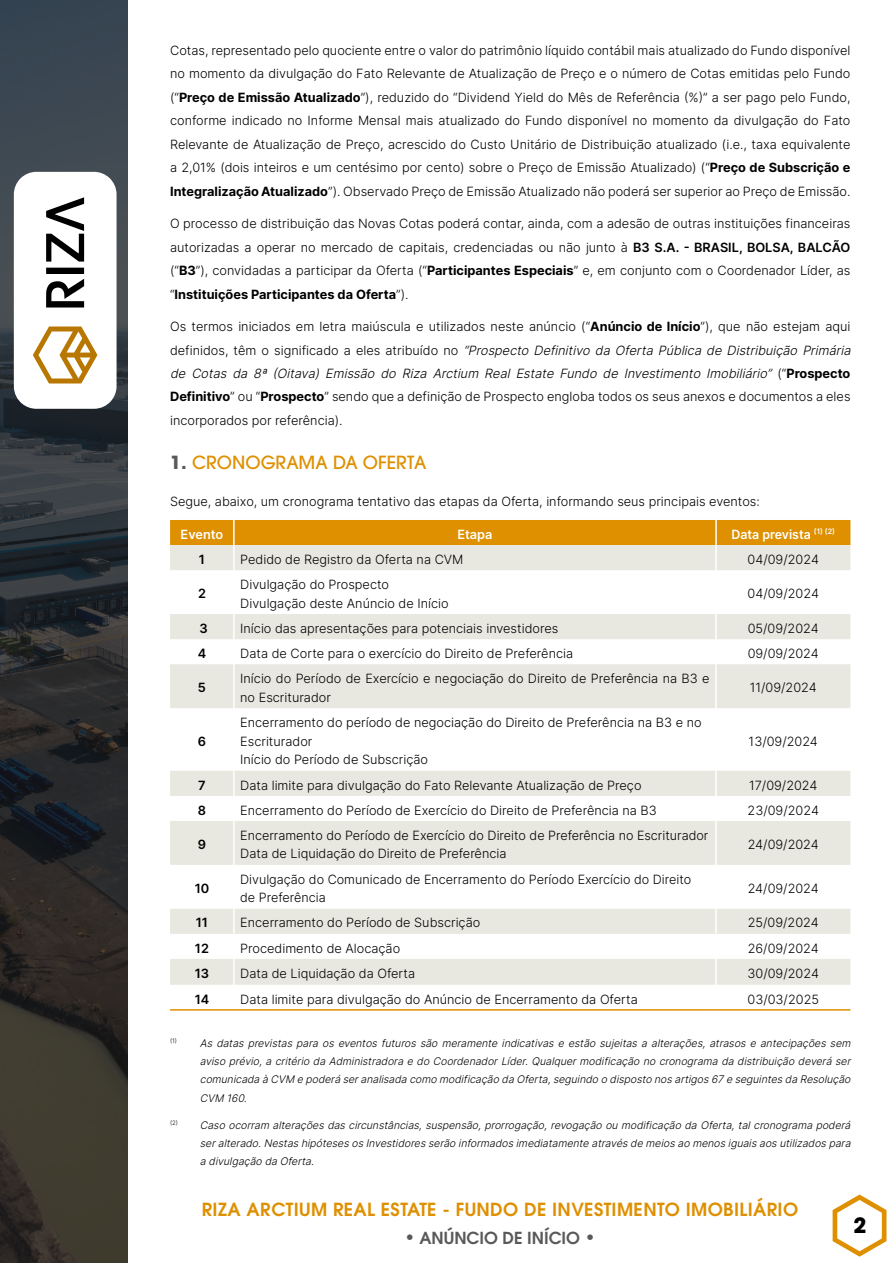
<style>
.page{position:relative;width:893px;height:1263px;background:#fff}
.page>*{position:absolute;margin:0;border:0;box-sizing:border-box;transform-origin:0 0}
.t1{font:700 21px "ITC Avant Garde Pro";color:#000}
.t2{font:600 18px "ITC Avant Garde Pro";letter-spacing:.02em;color:#de9000}
.t3{font:500 18px "ITC Avant Garde Pro";color:#de9000}
.t4{font:600 16.5px "ITC Avant Garde Pro";color:#595959}
.t5{font:300 12.75px/23.4px "Inter";color:#000}
.t6{font:600 12.75px "Inter";color:#fff}
.t7{font:600 12.75px "Inter";color:#000}
.t8{font:italic 300 10.5px/18.1px "Inter";color:#000;text-align:justify}
.s1{font-weight:700}
.s2{font-weight:600}
.s3{font-style:italic}
.s4{font-weight:700;color:#595959}
.s5{font-size:18px}
</style>
<div class="page">
<svg style="left:0;top:0;width:128px;height:1263px;background:#313334"></svg>
<svg style="left:14px;top:172px;width:103px;height:237px"></svg>
<svg style="left:833px;top:1194px;width:53px;height:63px"></svg>
<div style="left:170px;top:520px;width:680px;height:25px;background:#de9000"></div>
<svg style="left:170px;top:545px;width:680px;height:440px"></svg>
<hr style="left:233px;top:520px;width:2px;height:25px;background:#fff">
<hr style="left:715px;top:520px;width:2px;height:25px;background:#fff">
<hr style="left:233px;top:545px;width:2px;height:25px;background:#fff">
<hr style="left:715px;top:545px;width:2px;height:25px;background:#fff">
<hr style="left:233px;top:570px;width:2px;height:44px;background:#fff">
<hr style="left:715px;top:570px;width:2px;height:44px;background:#fff">
<hr style="left:233px;top:614px;width:2px;height:25px;background:#fff">
<hr style="left:715px;top:614px;width:2px;height:25px;background:#fff">
<hr style="left:233px;top:639px;width:2px;height:25px;background:#fff">
<hr style="left:715px;top:639px;width:2px;height:25px;background:#fff">
<hr style="left:233px;top:664px;width:2px;height:44px;background:#fff">
<hr style="left:715px;top:664px;width:2px;height:44px;background:#fff">
<hr style="left:233px;top:708px;width:2px;height:63px;background:#fff">
<hr style="left:715px;top:708px;width:2px;height:63px;background:#fff">
<hr style="left:233px;top:771px;width:2px;height:25px;background:#fff">
<hr style="left:715px;top:771px;width:2px;height:25px;background:#fff">
<hr style="left:233px;top:796px;width:2px;height:25px;background:#fff">
<hr style="left:715px;top:796px;width:2px;height:25px;background:#fff">
<hr style="left:233px;top:821px;width:2px;height:44px;background:#fff">
<hr style="left:715px;top:821px;width:2px;height:44px;background:#fff">
<hr style="left:233px;top:865px;width:2px;height:44px;background:#fff">
<hr style="left:715px;top:865px;width:2px;height:44px;background:#fff">
<hr style="left:233px;top:909px;width:2px;height:25px;background:#fff">
<hr style="left:715px;top:909px;width:2px;height:25px;background:#fff">
<hr style="left:233px;top:934px;width:2px;height:25px;background:#fff">
<hr style="left:715px;top:934px;width:2px;height:25px;background:#fff">
<hr style="left:233px;top:959px;width:2px;height:26px;background:#fff">
<hr style="left:715px;top:959px;width:2px;height:26px;background:#fff">
<hr style="left:170px;top:1009px;width:64px;height:2px;background:#de9000">
<hr style="left:234px;top:1009px;width:482px;height:2px;background:#de9000">
<hr style="left:716px;top:1009px;width:134px;height:2px;background:#de9000">
<p class="t5" style="left:170px;top:38px;width:682px;text-align:justify">Cotas, representado pelo quociente entre o valor do patrimônio líquido contábil mais atualizado do Fundo disponível no momento da divulgação do Fato Relevante de Atualização de Preço e o número de Cotas emitidas pelo Fundo (“<span class="s1">Preço de Emissão Atualizado</span>”), reduzido do “Dividend Yield do Mês de Referência (%)” a ser pago pelo Fundo, conforme indicado no Informe Mensal mais atualizado do Fundo disponível no momento da divulgação do Fato Relevante de Atualização de Preço, acrescido do Custo Unitário de Distribuição atualizado (i.e., taxa equivalente a 2,01% (dois inteiros e um centésimo por cento) sobre o Preço de Emissão Atualizado) (“<span class="s1">Preço de Subscrição e Integralização Atualizado</span>”). Observado Preço de Emissão Atualizado não poderá ser superior ao Preço de Emissão.</p>
<p class="t5" style="left:170px;top:212px;width:682px;text-align:justify">O processo de distribuição das Novas Cotas poderá contar, ainda, com a adesão de outras instituições financeiras autorizadas a operar no mercado de capitais, credenciadas ou não junto à <span class="s2">B3 S.A. - BRASIL, BOLSA, BALCÃO </span>(“<span class="s1">B3</span>”), convidadas a participar da Oferta (“<span class="s1">Participantes Especiais</span>” e, em conjunto com o Coordenador Líder, as “<span class="s1">Instituições Participantes da Oferta</span>”).</p>
<p class="t5" style="left:170px;top:314px;width:686px">Os termos iniciados em letra maiúscula e utilizados neste anúncio (“<span class="s1">Anúncio de Início</span>”), que não estejam aqui d e f i n i d o s , t ê m o s i g n i f i c a d o a e l e s a t r i b u í d o n o <span class="s3">“Prospecto Definitivo da Oferta Pública de Distribuição Primária de Cotas da 8ª (Oitava) Emissão do Riza Arctium Real Estate Fundo de Investimento Imobiliário”</span> ( “ <span class="s1">P r o s p e c t o Definitivo</span>” ou “<span class="s1">Prospecto</span>” sendo que a definição de Prospecto engloba todos os seus anexos e documentos a eles incorporados por referência).</p>
<h2 class="t3" style="left:170px;top:451px;width:258px"><span class="s4">1.</span> CRONOGRAMA DA OFERTA</h2>
<p class="t5" style="left:170px;top:490px;width:591px">Segue, abaixo, um cronograma tentativo das etapas da Oferta, informando seus principais eventos:</p>
<p class="t6" style="left:181px;top:525px;width:44px">Evento</p>
<p class="t6" style="left:457px;top:525px;width:37px">Etapa</p>
<p class="t6" style="left:731px;top:525px;width:105px">Data prevista <sup>(1)</sup> <sup>(2)</sup></p>
<p class="t7" style="left:199px;top:550px;width:8px">1</p>
<p class="t5" style="left:240px;top:547px;width:225px">Pedido de Registro da Oferta na CVM</p>
<p class="t5" style="left:748px;top:547px;width:73px">04/09/2024</p>
<p class="t7" style="left:198px;top:584px;width:9px">2</p>
<p class="t5" style="left:240px;top:575px;width:210px;line-height:18.8px">Divulgação do Prospecto<br>Divulgação deste Anúncio de Início</p>
<p class="t5" style="left:748px;top:582px;width:73px">04/09/2024</p>
<p class="t7" style="left:199px;top:619px;width:10px">3</p>
<p class="t5" style="left:240px;top:616px;width:320px">Início das apresentações para potenciais investidores</p>
<p class="t5" style="left:748px;top:616px;width:73px">05/09/2024</p>
<p class="t7" style="left:198px;top:644px;width:10px">4</p>
<p class="t5" style="left:240px;top:641px;width:334px">Data de Corte para o exercício do Direito de Preferência</p>
<p class="t5" style="left:748px;top:641px;width:73px">09/09/2024</p>
<p class="t7" style="left:198px;top:678px;width:10px">5</p>
<p class="t5" style="left:240px;top:669px;width:471px;line-height:18.8px">Início do Período de Exercício e negociação do Direito de Preferência na B3 e no Escriturador</p>
<p class="t5" style="left:750px;top:676px;width:68px">11/09/2024</p>
<p class="t7" style="left:198px;top:732px;width:10px">6</p>
<p class="t5" style="left:240px;top:713px;width:463px;line-height:18.8px">Encerramento do período de negociação do Direito de Preferência na B3 e no<br>Escriturador<br>Início do Período de Subscrição</p>
<p class="t5" style="left:749px;top:729px;width:71px">13/09/2024</p>
<p class="t7" style="left:198px;top:776px;width:9px">7</p>
<p class="t5" style="left:240px;top:773px;width:403px">Data limite para divulgação do Fato Relevante Atualização de Preço</p>
<p class="t5" style="left:749px;top:773px;width:70px">17/09/2024</p>
<p class="t7" style="left:198px;top:801px;width:10px">8</p>
<p class="t5" style="left:240px;top:798px;width:418px">Encerramento do Período de Exercício do Direito de Preferência na B3</p>
<p class="t5" style="left:748px;top:798px;width:73px">23/09/2024</p>
<p class="t7" style="left:198px;top:835px;width:10px">9</p>
<p class="t5" style="left:240px;top:825px;width:470px;line-height:18.8px">Encerramento do Período de Exercício do Direito de Preferência no Escriturador<br>Data de Liquidação do Direito de Preferência</p>
<p class="t5" style="left:748px;top:832px;width:73px">24/09/2024</p>
<p class="t7" style="left:195px;top:879px;width:16px">10</p>
<p class="t5" style="left:240px;top:869px;width:453px;line-height:18.8px">Divulgação do Comunicado de Encerramento do Período Exercício do Direito de Preferência</p>
<p class="t5" style="left:748px;top:876px;width:73px">24/09/2024</p>
<p class="t7" style="left:196px;top:913px;width:14px">11</p>
<p class="t5" style="left:240px;top:911px;width:242px">Encerramento do Período de Subscrição</p>
<p class="t5" style="left:748px;top:911px;width:72px">25/09/2024</p>
<p class="t7" style="left:195px;top:939px;width:16px">12</p>
<p class="t5" style="left:240px;top:936px;width:161px">Procedimento de Alocação</p>
<p class="t5" style="left:748px;top:936px;width:73px">26/09/2024</p>
<p class="t7" style="left:195px;top:964px;width:16px">13</p>
<p class="t5" style="left:240px;top:961px;width:176px">Data de Liquidação da Oferta</p>
<p class="t5" style="left:748px;top:961px;width:73px">30/09/2024</p>
<p class="t7" style="left:195px;top:989px;width:16px">14</p>
<p class="t5" style="left:240px;top:987px;width:399px">Data limite para divulgação do Anúncio de Encerramento da Oferta</p>
<p class="t5" style="left:747px;top:987px;width:73px">03/03/2025</p>
<p class="t8" style="left:200px;top:1034px;width:655px;text-indent:-30px"><sup>(</sup> <sup>1</sup> <sup>)</sup> As datas previstas para os eventos futuros são meramente indicativas e estão sujeitas a alterações, atrasos e antecipações sem aviso prévio,acritério daAdministradorae do CoordenadorLíder.Qualquermodificação no cronogramadadistribuição deveráser comunicadaàCVM e poderáseranalisadacomo modificação daOferta,seguindo o disposto nosartigos67 e seguintesdaResolução CVM 160.</p>
<p class="t8" style="left:200px;top:1115px;width:655px;text-indent:-30px"><sup>(</sup> <sup>2</sup> <sup>)</sup> Caso ocorram alteraçõesdascircunstâncias,suspensão,prorrogação,revogação ou modificação daOferta,talcronogramapoderá seralterado.NestashipótesesosInvestidoresserão informadosimediatamente atravésde meiosao menosiguaisaosutilizadospara adivulgação daOferta.</p>
<h2 class="t2" style="left:202px;top:1197px;width:598px">RIZA ARCTIUM REAL ESTATE - FUNDO DE INVESTIMENTO IMOBILIÁRIO</h2>
<p class="t4" style="left:404px;top:1227px;width:193px"><span class="s5">•</span> ANÚNCIO DE INÍCIO <span class="s5">•</span></p>
<h1 class="t1" style="left:853px;top:1211px;width:14px">2</h1>
</div>
